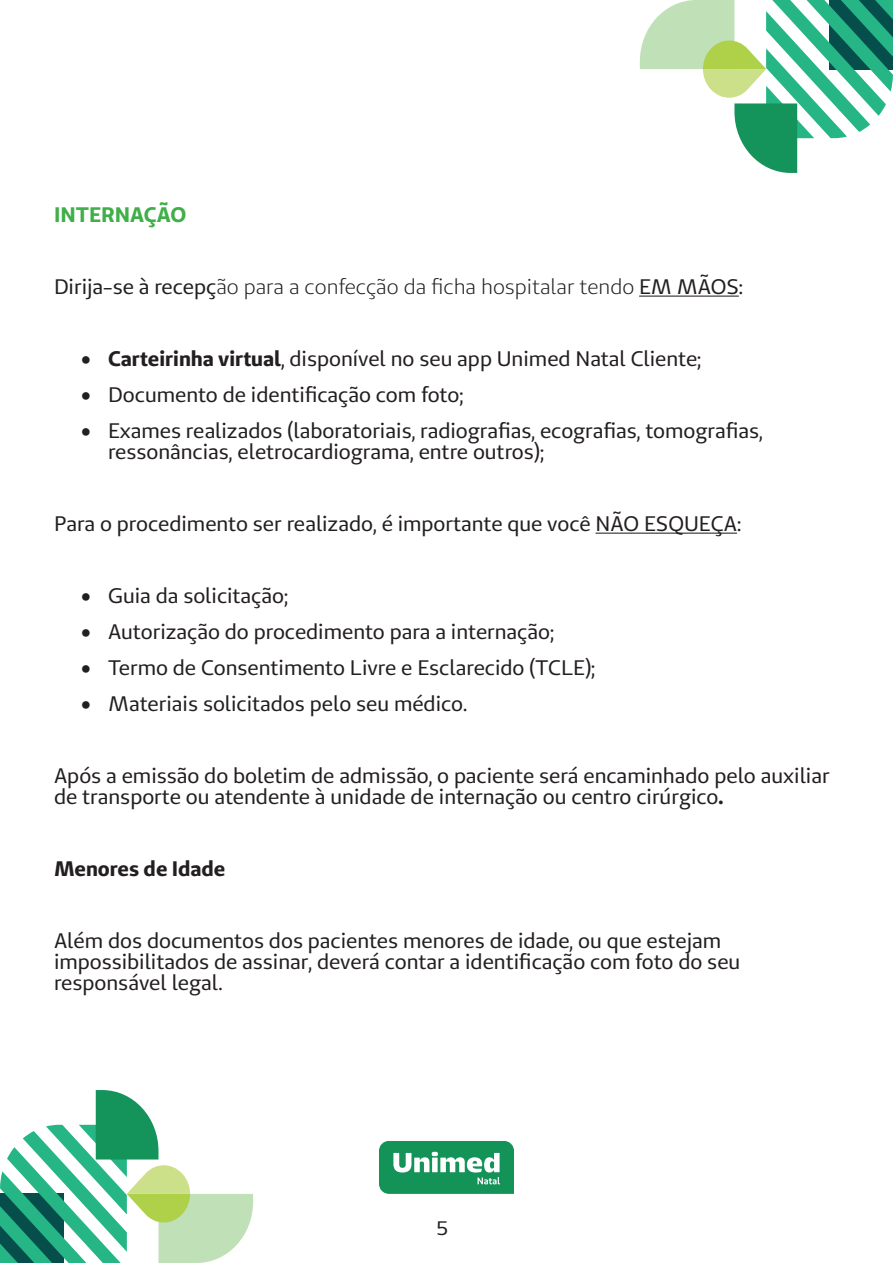
<style>
.page{position:relative;width:893px;height:1263px;background:#fff}
.page>*{position:absolute;margin:0;border:0;box-sizing:border-box;transform-origin:0 0}
.t1{font:21px/21px "Unimed Sans";color:#231f20}
.t2{font:21px "Unimed Sans";color:#231f20}
.t3{font:700 21px "Unimed Sans";color:#231f20}
.t4{font:700 21px "Unimed Sans";color:#40ae49}
.t5{font:19.5px "Unimed Sans";color:#231f20}
.s1{font-style:inherit}
.s2{font-weight:700}
</style>
<div class="page">
<svg style="left:640px;top:0;width:253px;height:173px"></svg>
<svg style="left:0;top:1090px;width:253px;height:173px"></svg>
<svg style="left:379px;top:1141px;width:135px;height:53px;background:#3ea677"></svg>
<hr style="left:639px;top:296px;width:100px;height:1px;background:#231f20">
<hr style="left:596px;top:533px;width:141px;height:1px;background:#231f20">
<p class="t4" style="left:54px;top:201px;width:134px">INTERNAÇÃO</p>
<p class="t2" style="left:54px;top:273px;width:691px"><span class="s1">Dirija-se à recepç</span>ão para a confecção da ficha hospitalar tendo <span class="s1">EM MÃOS:</span></p>
<p class="t1" style="left:81px;top:348px;width:622px">• <span class="s2">Carteirinha virtual</span>, disponível no seu app Unimed Natal Cliente;</p>
<p class="t1" style="left:81px;top:384px;width:384px">• Documento de identificação com foto;</p>
<p class="t1" style="left:108px;top:420px;width:656px;text-indent:-27px">• Exames realizados (laboratoriais, radiografias, ecografias, tomografias, ressonâncias, eletrocardiograma, entre outros);</p>
<p class="t1" style="left:54px;top:513px;width:689px">Para o procedimento ser realizado, é importante que você NÃO ESQUEÇA:</p>
<p class="t1" style="left:81px;top:585px;width:209px">• Guia da solicitação;</p>
<p class="t1" style="left:81px;top:621px;width:475px">• Autorização do procedimento para a internação;</p>
<p class="t1" style="left:81px;top:657px;width:516px">• Termo de Consentimento Livre e Esclarecido (TCLE);</p>
<p class="t1" style="left:81px;top:693px;width:388px">• Materiais solicitados pelo seu médico.</p>
<p class="t1" style="left:54px;top:765px;width:777px">Após a emissão do boletim de admissão, o paciente será encaminhado pelo auxiliar de transporte ou atendente à unidade de internação ou centro cirúrgico<span class="s2">.</span></p>
<p class="t3" style="left:54px;top:855px;width:173px">Menores de Idade</p>
<p class="t1" style="left:54px;top:930px;width:688px">Além dos documentos dos pacientes menores de idade, ou que estejam impossibilitados de assinar, deverá contar a identificação com foto do seu responsável legal.</p>
<p class="t5" style="left:437px;top:1216px;width:13px">5</p>
</div>
